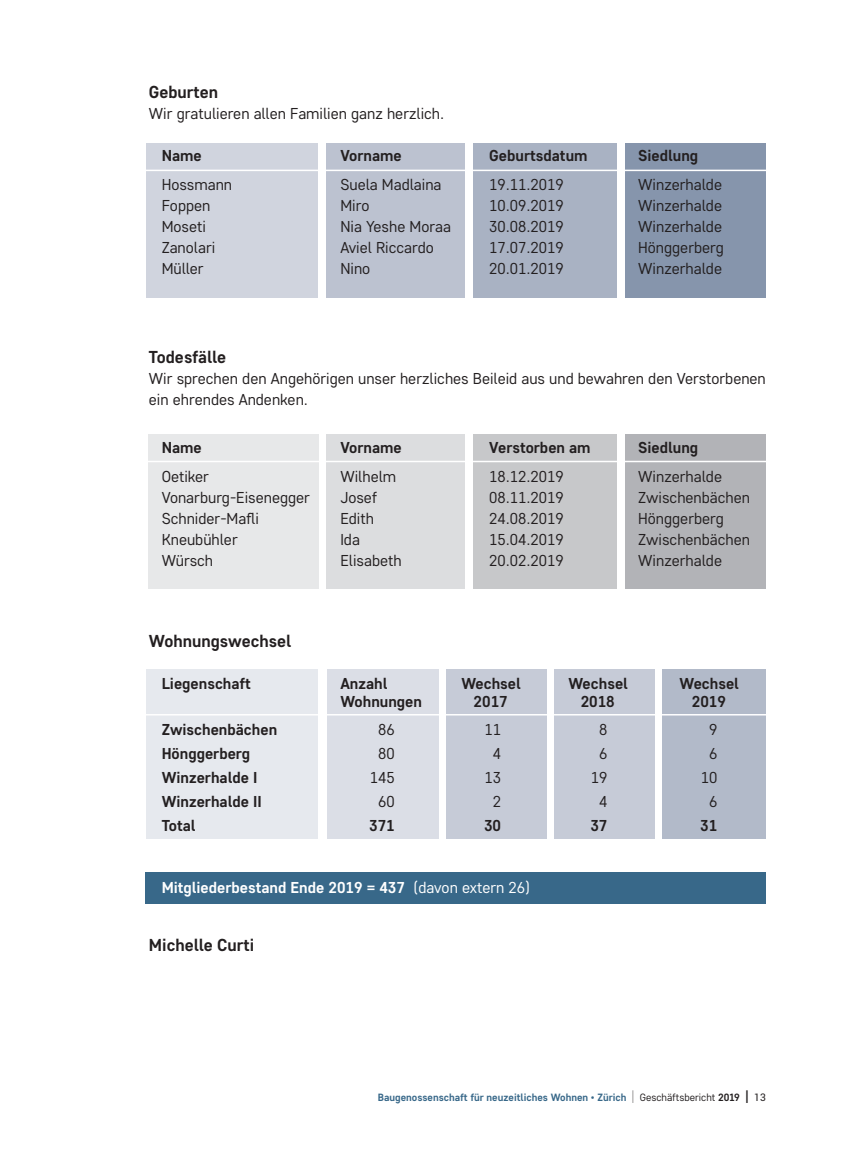
<style>
.page{position:relative;width:851px;height:1149px;background:#fff}
.page>*{position:absolute;margin:0;border:0;box-sizing:border-box;transform-origin:0 0}
.t1{font:700 17.25px "Core Sans D55";letter-spacing:-.005em;color:#231f20}
.t2{font:15.75px/21px "Core Sans D35";color:#231f20}
.t3{font:700 15.75px "Core Sans D55";color:#231f20}
.t4{font:700 15.75px "Core Sans D55";color:#fff}
.t5{font:700 10.5px "Core Sans D55";color:#386889}
.s1{font-family:"Core Sans D35";font-weight:400}
.s2{font-family:"Core Sans D25";font-weight:300}
.s3{font-family:"Roboto";font-weight:100;font-size:15px;color:#231f20}
.s4{font-family:"Core Sans D35";font-weight:400;color:#231f20}
.s5{color:#231f20}
.s6{font-family:"Roboto";font-weight:900;font-size:15px;color:#231f20}
.s7{font-family:"Roboto";font-weight:400;color:#231f20}
</style>
<div class="page">
<div style="left:146px;top:871px;width:619px;height:32px;background:#386889"></div>
<div style="left:146px;top:669px;width:171px;height:170px;background:#e6e9ee"></div>
<div style="left:327px;top:669px;width:111px;height:170px;background:#dbdee6"></div>
<div style="left:445px;top:669px;width:101px;height:170px;background:#c6cbd7"></div>
<div style="left:554px;top:669px;width:100px;height:170px;background:#c6cbd7"></div>
<div style="left:662px;top:669px;width:103px;height:170px;background:#b2bac9"></div>
<hr style="left:133px;top:713px;width:634px;height:2px;background:#fff">
<div style="left:146px;top:143px;width:172px;height:154px;background:#d0d4de"></div>
<div style="left:327px;top:143px;width:138px;height:154px;background:#bcc2d0"></div>
<div style="left:473px;top:143px;width:144px;height:154px;background:#a9b2c3"></div>
<div style="left:625px;top:143px;width:140px;height:154px;background:#8695ac"></div>
<hr style="left:134px;top:169px;width:634px;height:2px;background:#fff">
<div style="left:148px;top:433px;width:170px;height:155px;background:#e7e8e9"></div>
<div style="left:327px;top:433px;width:138px;height:155px;background:#dcdddf"></div>
<div style="left:473px;top:433px;width:144px;height:155px;background:#c7c8ca"></div>
<div style="left:625px;top:433px;width:140px;height:155px;background:#b2b3b7"></div>
<hr style="left:134px;top:460px;width:634px;height:2px;background:#fff">
<p class="t1" style="left:149px;top:86px;width:71px">geburten</p>
<p class="t2" style="left:149px;top:104px;width:297px">Wir gratulieren allen Familien ganz herzlich.</p>
<p class="t3" style="left:162px;top:150px;width:42px">name</p>
<p class="t3" style="left:340px;top:150px;width:63px">Vorname</p>
<p class="t3" style="left:489px;top:150px;width:100px">geburtsdatum</p>
<p class="t3" style="left:638px;top:150px;width:61px">siedlung</p>
<p class="t2" style="left:162px;top:176px;width:72px">Hossmann</p>
<p class="t2" style="left:340px;top:176px;width:103px">Suela Madlaina</p>
<p class="t2" style="left:489px;top:176px;width:76px">19.11.2019</p>
<p class="t2" style="left:638px;top:176px;width:85px">Winzerhalde</p>
<p class="t2" style="left:162px;top:197px;width:50px">Foppen</p>
<p class="t2" style="left:340px;top:197px;width:30px">Miro</p>
<p class="t2" style="left:489px;top:197px;width:76px">10.09.2019</p>
<p class="t2" style="left:638px;top:197px;width:85px">Winzerhalde</p>
<p class="t2" style="left:162px;top:218px;width:46px">Moseti</p>
<p class="t2" style="left:340px;top:218px;width:112px">Nia Yeshe Moraa</p>
<p class="t2" style="left:489px;top:218px;width:76px">30.08.2019</p>
<p class="t2" style="left:638px;top:218px;width:85px">Winzerhalde</p>
<p class="t2" style="left:162px;top:239px;width:55px">Zanolari</p>
<p class="t2" style="left:340px;top:239px;width:95px">Aviel Riccardo</p>
<p class="t2" style="left:489px;top:239px;width:76px">17.07.2019</p>
<p class="t2" style="left:638px;top:239px;width:87px">Hönggerberg</p>
<p class="t2" style="left:162px;top:260px;width:43px">Müller</p>
<p class="t2" style="left:340px;top:260px;width:31px">Nino</p>
<p class="t2" style="left:489px;top:260px;width:76px">20.01.2019</p>
<p class="t2" style="left:638px;top:260px;width:85px">Winzerhalde</p>
<p class="t1" style="left:149px;top:351px;width:79px">todesfälle</p>
<p class="t2" style="left:149px;top:369px;width:618px">Wir sprechen den Angehörigen unser herzliches Beileid aus und bewahren den Verstorbenen ein ehrendes Andenken.</p>
<p class="t3" style="left:162px;top:441px;width:42px">name</p>
<p class="t3" style="left:340px;top:441px;width:63px">Vorname</p>
<p class="t3" style="left:489px;top:441px;width:103px">Verstorben am</p>
<p class="t3" style="left:638px;top:441px;width:61px">siedlung</p>
<p class="t2" style="left:162px;top:468px;width:49px">Oetiker</p>
<p class="t2" style="left:340px;top:468px;width:57px">Wilhelm</p>
<p class="t2" style="left:489px;top:468px;width:76px">18.12.2019</p>
<p class="t2" style="left:638px;top:468px;width:85px">Winzerhalde</p>
<p class="t2" style="left:162px;top:489px;width:150px">Vonarburg-Eisenegger</p>
<p class="t2" style="left:340px;top:489px;width:38px">Josef</p>
<p class="t2" style="left:489px;top:489px;width:76px">08.11.2019</p>
<p class="t2" style="left:638px;top:489px;width:113px">Zwischenbächen</p>
<p class="t2" style="left:162px;top:510px;width:99px">Schnider-Mafli</p>
<p class="t2" style="left:340px;top:510px;width:35px">Edith</p>
<p class="t2" style="left:489px;top:510px;width:76px">24.08.2019</p>
<p class="t2" style="left:638px;top:510px;width:87px">Hönggerberg</p>
<p class="t2" style="left:162px;top:531px;width:78px">Kneubühler</p>
<p class="t2" style="left:340px;top:531px;width:21px">Ida</p>
<p class="t2" style="left:489px;top:531px;width:76px">15.04.2019</p>
<p class="t2" style="left:638px;top:531px;width:113px">Zwischenbächen</p>
<p class="t2" style="left:162px;top:552px;width:53px">Würsch</p>
<p class="t2" style="left:340px;top:552px;width:63px">Elisabeth</p>
<p class="t2" style="left:489px;top:552px;width:76px">20.02.2019</p>
<p class="t2" style="left:638px;top:552px;width:85px">Winzerhalde</p>
<p class="t1" style="left:149px;top:634px;width:144px">Wohnungswechsel</p>
<p class="t3" style="left:162px;top:677px;width:91px">Liegenschaft</p>
<p class="t3" style="left:340px;top:677px;width:49px">anzahl</p>
<p class="t3" style="left:461px;top:677px;width:61px">Wechsel</p>
<p class="t3" style="left:568px;top:677px;width:61px">Wechsel</p>
<p class="t3" style="left:679px;top:677px;width:61px">Wechsel</p>
<p class="t3" style="left:340px;top:695px;width:83px">Wohnungen</p>
<p class="t3" style="left:473px;top:695px;width:36px">2017</p>
<p class="t3" style="left:580px;top:695px;width:36px">2018</p>
<p class="t3" style="left:691px;top:695px;width:36px">2019</p>
<p class="t3" style="left:162px;top:723px;width:117px">Zwischenbächen</p>
<p class="t2" style="left:378px;top:720px;width:18px">86</p>
<p class="t2" style="left:484px;top:720px;width:18px">11</p>
<p class="t2" style="left:599px;top:720px;width:10px">8</p>
<p class="t2" style="left:709px;top:720px;width:10px">9</p>
<p class="t3" style="left:162px;top:747px;width:90px">hönggerberg</p>
<p class="t2" style="left:378px;top:744px;width:18px">80</p>
<p class="t2" style="left:493px;top:744px;width:10px">4</p>
<p class="t2" style="left:599px;top:744px;width:10px">6</p>
<p class="t2" style="left:708px;top:744px;width:10px">6</p>
<p class="t3" style="left:162px;top:771px;width:97px">Winzerhalde i</p>
<p class="t2" style="left:370px;top:768px;width:26px">145</p>
<p class="t2" style="left:484px;top:768px;width:18px">13</p>
<p class="t2" style="left:591px;top:768px;width:18px">19</p>
<p class="t2" style="left:700px;top:768px;width:18px">10</p>
<p class="t3" style="left:162px;top:795px;width:101px">Winzerhalde ii</p>
<p class="t2" style="left:378px;top:792px;width:18px">60</p>
<p class="t2" style="left:493px;top:792px;width:10px">2</p>
<p class="t2" style="left:599px;top:792px;width:10px">4</p>
<p class="t2" style="left:708px;top:792px;width:10px">6</p>
<p class="t3" style="left:162px;top:819px;width:35px">total</p>
<p class="t3" style="left:369px;top:819px;width:27px">371</p>
<p class="t3" style="left:484px;top:819px;width:19px">30</p>
<p class="t3" style="left:590px;top:819px;width:19px">37</p>
<p class="t3" style="left:700px;top:819px;width:19px">31</p>
<p class="t4" style="left:162px;top:881px;width:370px">Mitgliederbestand ende 2019 = 437 <span class="s1">(davon extern 26)</span></p>
<p class="t1" style="left:149px;top:938px;width:107px">Michelle curti</p>
<p class="t5" style="left:378px;top:1093px;width:390px">baugenossenschaft für neuzeitliches Wohnen <span class="s2">•</span> Zürich <span class="s3">|</span> <span class="s4">Geschäftsbericht</span> <span class="s5">2019</span> <span class="s6">|</span> <span class="s7">13</span></p>
</div>
